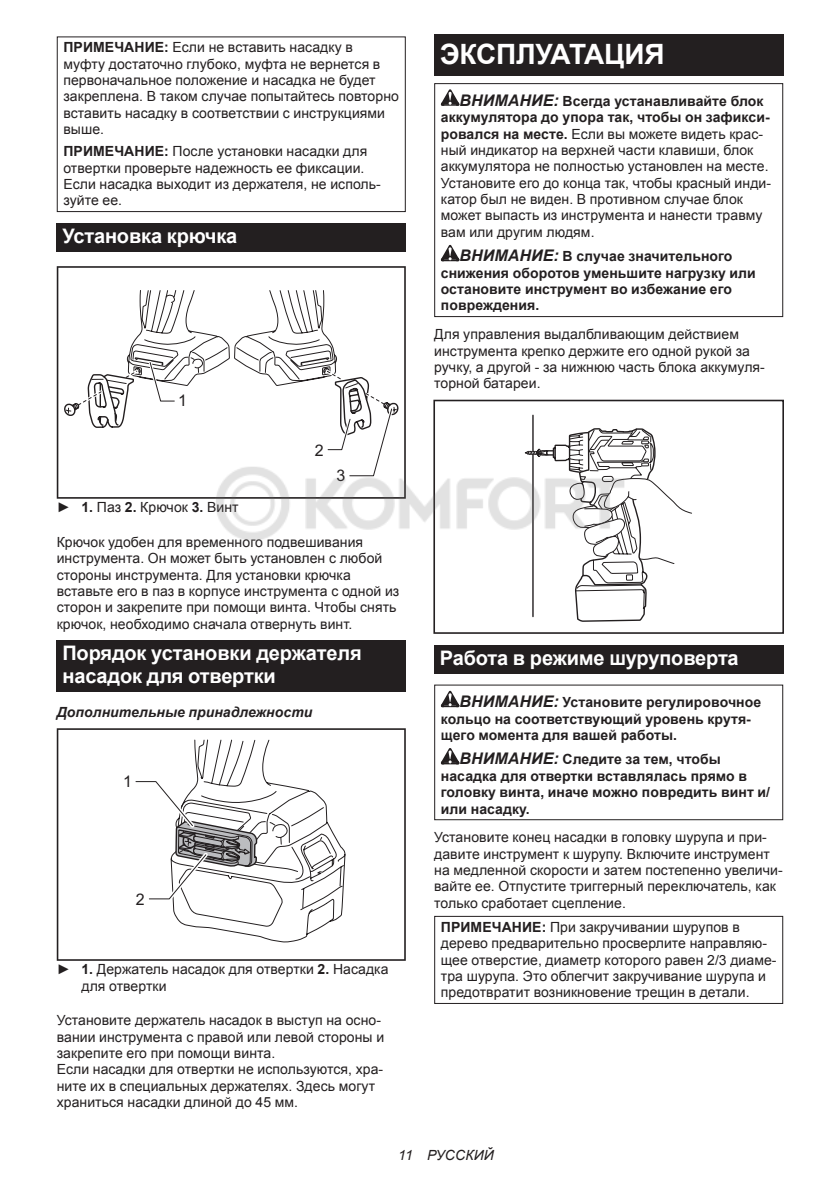
<style>
.page{position:relative;width:840px;height:1191px;background:#fff}
.page>*{position:absolute;margin:0;border:0;box-sizing:border-box;transform-origin:0 0}
.t1{font:700 28px "Arial";letter-spacing:-.01em;color:#fff}
.t2{font:700 20px/23.4px "Arial";letter-spacing:-.01em;color:#fff}
.t3{font:16px "Arial";color:#231f20}
.t4{font:14px/16.4px "Arial";letter-spacing:.005em;color:#231f20}
.t5{font:700 14px/16.4px "Arial";letter-spacing:.005em;color:#231f20}
.t6{font:italic 700 14px "Arial";letter-spacing:.005em;color:#231f20}
.t7{font:italic 14px "Arial";letter-spacing:.005em;color:#231f20}
.s1{font-weight:700}
.s2{font-weight:700;font-style:italic;font-size:16px}
.s3{font-style:italic;font-size:16px}
</style>
<div class="page">
<div style="left:57px;top:36px;width:348px;height:176px;border:1px solid #231f20"></div>
<div style="left:57px;top:223px;width:348px;height:29px;background:#231f20"></div>
<svg style="left:57px;top:266px;width:348px;height:233px"></svg>
<svg style="left:64px;top:290px;width:334px;height:209px"></svg>
<div style="left:57px;top:640px;width:348px;height:52px;background:#231f20"></div>
<svg style="left:57px;top:728px;width:348px;height:232px"></svg>
<svg style="left:132px;top:732px;width:213px;height:228px"></svg>
<div style="left:434px;top:34px;width:348px;height:41px;background:#231f20"></div>
<svg style="left:440px;top:89px;width:19px;height:17px"></svg>
<svg style="left:440px;top:245px;width:19px;height:16px"></svg>
<div style="left:434px;top:83px;width:348px;height:234px;border:1px solid #231f20"></div>
<hr style="left:532px;top:415px;width:1px;height:201px;background:#231f20">
<svg style="left:524px;top:427px;width:168px;height:195px"></svg>
<div style="left:433px;top:400px;width:350px;height:234px;border:2px solid #231f20"></div>
<div style="left:434px;top:645px;width:348px;height:28px;background:#231f20"></div>
<svg style="left:440px;top:691px;width:19px;height:16px"></svg>
<svg style="left:440px;top:748px;width:19px;height:16px"></svg>
<div style="left:434px;top:684px;width:348px;height:136px;border:1px solid #231f20"></div>
<div style="left:434px;top:916px;width:348px;height:88px;border:1px solid #231f20"></div>
<img style="left:210px;top:457px;width:419px;height:92px">
<p class="t4" style="left:63px;top:39px;width:337px"><span class="s1">ПРИМЕЧАНИЕ:</span> Если не вставить насадку в<br>муфту достаточно глубоко, муфта не вернется в первоначальное положение и насадка не будет закреплена. В таком случае попытайтесь повторно вставить насадку в соответствии с инструкциями выше.</p>
<p class="t4" style="left:63px;top:143px;width:319px"><span class="s1">ПРИМЕЧАНИЕ:</span> После установки насадки для отвертки проверьте надежность ее фиксации.<br>Если насадка выходит из держателя, не исполь&shy;зуйте ее.</p>
<h2 class="t2" style="left:62px;top:225px;width:176px">Установка крючка</h2>
<p class="t3" style="left:178px;top:390px;width:10px">1</p>
<p class="t3" style="left:315px;top:439px;width:10px">2</p>
<p class="t3" style="left:336px;top:465px;width:10px">3</p>
<p class="t4" style="left:57px;top:499px;width:183px">► <span class="s1">1.</span> Паз <span class="s1">2.</span> Крючок <span class="s1">3.</span> Винт</p>
<p class="t4" style="left:57px;top:534px;width:344px">Крючок удобен для временного подвешивания инструмента. Он может быть установлен с любой стороны инструмента. Для установки крючка вставьте его в паз в корпусе инструмента с одной из сторон и закрепите при помощи винта. Чтобы снять крючок, необходимо сначала отвернуть винт.</p>
<h2 class="t2" style="left:62px;top:642px;width:300px">Порядок установки держателя насадок для отвертки</h2>
<p class="t6" style="left:57px;top:702px;width:257px">Дополнительные принадлежности</p>
<p class="t3" style="left:123px;top:771px;width:10px">1</p>
<p class="t3" style="left:136px;top:889px;width:10px">2</p>
<p class="t4" style="left:81px;top:961px;width:308px;text-indent:-25px">► <span class="s1">1.</span> Держатель насадок для отвертки <span class="s1">2.</span> Насадка для отвертки</p>
<p class="t4" style="left:57px;top:1012px;width:329px">Установите держатель насадок в выступ на осно&shy;вании инструмента с правой или левой стороны и закрепите его при помощи винта.<br>Если насадки для отвертки не используются, хра&shy;ните их в специальных держателях. Здесь могут храниться насадки длиной до 45 мм.</p>
<h1 class="t1" style="left:439px;top:35px;width:226px">ЭКСПЛУАТАЦИЯ</h1>
<p class="t4" style="left:440px;top:93px;width:331px;text-indent:19px"><span class="s2">ВНИМАНИЕ:</span> <span class="s1">Всегда устанавливайте блок аккумулятора до упора так, чтобы он зафикси&shy;ровался на месте.</span> Если вы можете видеть крас&shy;ный индикатор на верхней части клавиши, блок аккумулятора не полностью установлен на месте.<br>Установите его до конца так, чтобы красный инди&shy;катор был не виден. В противном случае блок может выпасть из инструмента и нанести травму вам или другим людям.</p>
<p class="t5" style="left:440px;top:248px;width:316px;text-indent:19px"><span class="s3">ВНИМАНИЕ:</span> В случае значительного снижения оборотов уменьшите нагрузку или остановите инструмент во избежание его повреждения.</p>
<p class="t4" style="left:434px;top:326px;width:332px">Для управления выдалбливающим действием инструмента крепко держите его одной рукой за ручку, а другой - за нижнюю часть блока аккумуля&shy;торной батареи.</p>
<h2 class="t2" style="left:439px;top:647px;width:300px">Работа в режиме шуруповерта</h2>
<p class="t5" style="left:440px;top:694px;width:322px;text-indent:19px"><span class="s3">ВНИМАНИЕ:</span> Установите регулировочное кольцо на соответствующий уровень крутя&shy;щего момента для вашей работы.</p>
<p class="t5" style="left:440px;top:751px;width:330px;text-indent:19px"><span class="s3">ВНИМАНИЕ:</span> Следите за тем, чтобы насадка для отвертки вставлялась прямо в головку винта, иначе можно повредить винт и/ или насадку.</p>
<p class="t4" style="left:434px;top:829px;width:350px">Установите конец насадки в головку шурупа и при&shy;давите инструмент к шурупу. Включите инструмент на медленной скорости и затем постепенно увеличи&shy;вайте ее. Отпустите триггерный переключатель, как только сработает сцепление.</p>
<p class="t4" style="left:440px;top:918px;width:337px"><span class="s1">ПРИМЕЧАНИЕ:</span> При закручивании шурупов в дерево предварительно просверлите направляю&shy;щее отверстие, диаметр которого равен 2/3 диаме&shy;тра шурупа. Это облегчит закручивание шурупа и предотвратит возникновение трещин в детали.</p>
<p class="t7" style="left:398px;top:1146px;width:97px">11 РУССКИЙ</p>
</div>
